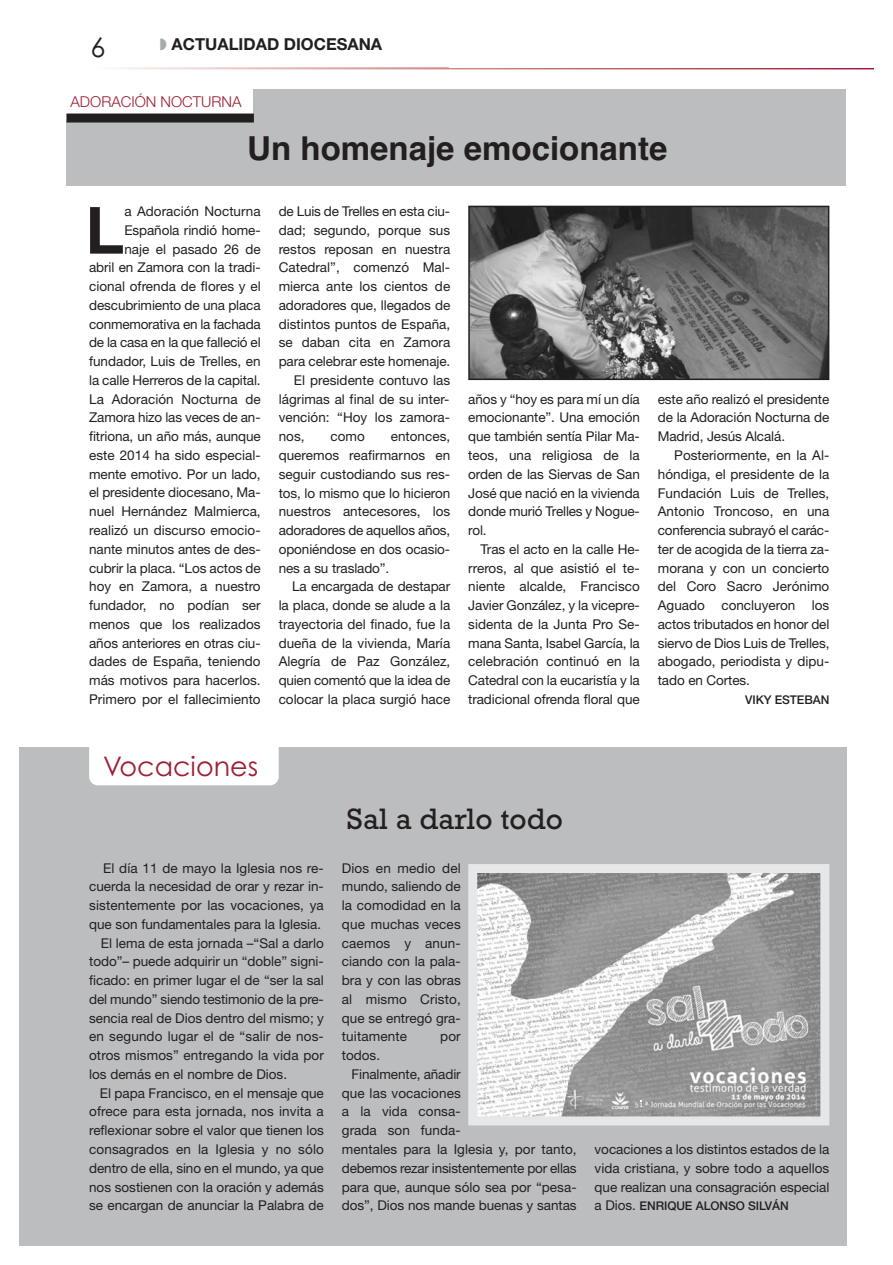
<style>
.page{position:relative;width:893px;height:1265px;background:#fff}
.page>*{position:absolute;margin:0;border:0;box-sizing:border-box;transform-origin:0 0}
.t1{font:700 64.65px "Helvetica";color:#231f20}
.t2{font:700 33px "Helvetica";color:#231f20}
.t3{font:30px "Rockwell";letter-spacing:.005em;color:#231f20}
.t4{font:27px "Century Gothic";color:#9d1f35}
.t5{font:27px "Century Gothic";color:#231f20}
.t6{font:700 16.5px "Helvetica Neue";color:#231f20}
.t7{font:300 15px "Helvetica Neue";color:#9d1f35}
.t8{font:13.5px/18.8px "Helvetica Neue";color:#231f20;text-align:justify}
.t9{font:500 12px "Helvetica Neue";letter-spacing:-.005em;color:#231f20}
.s1{color:#a7a9ac}
.s2{font-weight:400;font-size:13.5px}
</style>
<div class="page">
<div style="left:66px;top:89px;width:780px;height:97px;background:#bbbdbf"></div>
<img style="left:117px;top:67px;width:756px;height:2px">
<div style="left:64px;top:87px;width:189px;height:34px;background:#fff"></div>
<div style="left:66px;top:113px;width:188px;height:9px;background:#231f20"></div>
<div style="left:20px;top:747px;width:827px;height:498px;background:#bbbdbf"></div>
<img style="left:478px;top:874px;width:341px;height:241px">
<div style="left:468px;top:864px;width:361px;height:261px;border:9px solid #e6e7e8"></div>
<div style="left:89px;top:729px;width:190px;height:56px;background:#fff;border-radius:9px"></div>
<img style="left:471px;top:209px;width:355px;height:168px">
<div style="left:468px;top:206px;width:361px;height:174px;border:2px solid #231f20"></div>
<h3 class="t5" style="left:91px;top:37px;width:16px">6</h3>
<p class="t6" style="left:160px;top:38px;width:224px"><span class="s1">◗</span> ACTUALIDAD DIOCESANA</p>
<p class="t7" style="left:70px;top:97px;width:172px">ADORACIÓN NOCTURNA</p>
<h2 class="t2" style="left:247px;top:136px;width:421px">Un homenaje emocionante</h2>
<p class="t8" style="left:89px;top:203px;width:173px;text-align:right">a Adoración Nocturna<br>Española rindió home-<br>naje el pasado 26 de<br>abril en Zamora con la tradi&shy;cional ofrenda de flores y el descubrimiento de una placa conmemorativa en la fachada de la casa en la que falleció el fundador, Luis de Trelles, en la calle Herreros de la capital.<br>La Adoración Nocturna de<br>Zamora hizo las veces de an&shy;fitriona, un año más, aunque este 2014 ha sido especial&shy;mente emotivo. Por un lado, el presidente diocesano, Ma&shy;nuel Hernández Malmierca, realizó un discurso emocio&shy;nante minutos antes de des&shy;cubrir la placa. “Los actos de hoy en Zamora, a nuestro fundador, no podían ser menos que los realizados años anteriores en otras ciu&shy;dades de España, teniendo más motivos para hacerlos.<br>Primero por el fallecimiento</p>
<p class="t8" style="left:279px;top:203px;width:173px">de Luis de Trelles en esta ciu-</p>
<h1 class="t1" style="left:85px;top:207px;width:41px">L</h1>
<p class="t8" style="left:279px;top:222px;width:173px">dad; segundo, porque sus</p>
<p class="t8" style="left:279px;top:241px;width:173px">restos reposan en nuestra</p>
<p class="t8" style="left:279px;top:259px;width:173px">Catedral”, comenzó Mal-</p>
<p class="t8" style="left:279px;top:278px;width:173px">mierca ante los cientos de</p>
<p class="t8" style="left:279px;top:297px;width:173px">adoradores que, llegados de</p>
<p class="t8" style="left:279px;top:316px;width:173px">distintos puntos de España,</p>
<p class="t8" style="left:279px;top:334px;width:173px">se daban cita en Zamora</p>
<p class="t8" style="left:279px;top:353px;width:173px">para celebrar este homenaje.</p>
<p class="t8" style="left:294px;top:372px;width:158px">El presidente contuvo las</p>
<p class="t8" style="left:279px;top:391px;width:172px">lágrimas al final de su inter-</p>
<p class="t8" style="left:279px;top:409px;width:173px">vención: “Hoy los zamora-</p>
<p class="t8" style="left:279px;top:428px;width:27px">nos,</p>
<p class="t8" style="left:330px;top:428px;width:36px">como</p>
<p class="t8" style="left:279px;top:428px;width:173px;text-indent:112px">entonces, queremos reafirmarnos en seguir custodiando sus res&shy;tos, lo mismo que lo hicieron nuestros antecesores, los adoradores de aquellos años, oponiéndose en dos ocasio&shy;nes a su traslado”.</p>
<p class="t8" style="left:279px;top:578px;width:173px;text-indent:13px">La encargada de destapar la placa, donde se alude a la trayectoria del finado, fue la dueña de la vivienda, María Alegría de Paz González, quien comentó que la idea de colocar la placa surgió hace</p>
<p class="t8" style="left:468px;top:391px;width:173px">años y “hoy es para mí un día emocionante”. Una emoción que también sentía Pilar Ma&shy;teos, una religiosa de la orden de las Siervas de San José que nació en la vivienda donde murió Trelles y Nogue&shy;rol.</p>
<p class="t8" style="left:468px;top:541px;width:173px;text-indent:12px">Tras el acto en la calle He&shy;rreros, al que asistió el te&shy;niente alcalde, Francisco Javier González, y la vicepre&shy;sidenta de la Junta Pro Se&shy;mana Santa, Isabel García, la celebración continuó en la Catedral con la eucaristía y la tradicional ofrenda floral que</p>
<p class="t8" style="left:657px;top:391px;width:173px">este año realizó el presidente de la Adoración Nocturna de Madrid, Jesús Alcalá.</p>
<p class="t8" style="left:657px;top:447px;width:173px;text-indent:16px">Posteriormente, en la Al&shy;hóndiga, el presidente de la Fundación Luis de Trelles, Antonio Troncoso, en una conferencia subrayó el carác&shy;ter de acogida de la tierra za&shy;morana y con un concierto del Coro Sacro Jerónimo Aguado concluyeron los actos tributados en honor del siervo de Dios Luis de Trelles, abogado, periodista y dipu&shy;tado en Cortes.</p>
<p class="t9" style="left:745px;top:695px;width:86px">VIKY ESTEBAN</p>
<h3 class="t4" style="left:103px;top:756px;width:156px">Vocaciones</h3>
<h3 class="t3" style="left:347px;top:808px;width:218px">Sal a darlo todo</h3>
<p class="t8" style="left:103px;top:859px;width:222px">El día 11 de mayo la Iglesia nos re-</p>
<p class="t8" style="left:89px;top:878px;width:236px">cuerda la necesidad de orar y rezar in-</p>
<p class="t8" style="left:89px;top:897px;width:236px">sistentemente por las vocaciones, ya</p>
<p class="t8" style="left:89px;top:916px;width:233px">que son fundamentales para la Iglesia.</p>
<p class="t8" style="left:101px;top:934px;width:224px">El lema de esta jornada –“Sal a darlo</p>
<p class="t8" style="left:89px;top:953px;width:236px">todo”– puede adquirir un “doble” signi-</p>
<p class="t8" style="left:89px;top:972px;width:236px">ficado: en primer lugar el de “ser la sal</p>
<p class="t8" style="left:89px;top:991px;width:236px">del mundo” siendo testimonio de la pre-</p>
<p class="t8" style="left:89px;top:1009px;width:236px">sencia real de Dios dentro del mismo; y</p>
<p class="t8" style="left:89px;top:1028px;width:236px">en segundo lugar el de “salir de nos-</p>
<p class="t8" style="left:89px;top:1047px;width:236px">otros mismos” entregando la vida por</p>
<p class="t8" style="left:89px;top:1066px;width:199px">los demás en el nombre de Dios.</p>
<p class="t8" style="left:100px;top:1084px;width:225px">El papa Francisco, en el mensaje que</p>
<p class="t8" style="left:89px;top:1103px;width:236px">ofrece para esta jornada, nos invita a</p>
<p class="t8" style="left:89px;top:1122px;width:236px">reflexionar sobre el valor que tienen los</p>
<p class="t8" style="left:89px;top:1141px;width:236px">consagrados en la Iglesia y no sólo</p>
<p class="t8" style="left:89px;top:1159px;width:236px">dentro de ella, sino en el mundo, ya que</p>
<p class="t8" style="left:89px;top:1178px;width:236px">nos sostienen con la oración y además</p>
<p class="t8" style="left:89px;top:1197px;width:236px">se encargan de anunciar la Palabra de</p>
<p class="t8" style="left:342px;top:859px;width:120px">Dios en medio del mundo, saliendo de la comodidad en la que muchas veces caemos y anun&shy;ciando con la pala&shy;bra y con las obras al mismo Cristo, que se entregó gra&shy;tuitamente</p>
<p class="t8" style="left:440px;top:1028px;width:22px">por</p>
<p class="t8" style="left:342px;top:1047px;width:40px">todos.</p>
<p class="t8" style="left:351px;top:1066px;width:111px">Finalmente, añadir</p>
<p class="t8" style="left:342px;top:1084px;width:120px">que las vocaciones</p>
<p class="t8" style="left:342px;top:1103px;width:120px">a la vida consa-</p>
<p class="t8" style="left:342px;top:1122px;width:120px">grada son funda-</p>
<p class="t8" style="left:342px;top:1141px;width:236px">mentales para la Iglesia y, por tanto,</p>
<p class="t8" style="left:342px;top:1159px;width:236px">debemos rezar insistentemente por ellas</p>
<p class="t8" style="left:342px;top:1178px;width:236px">para que, aunque sólo sea por “pesa-</p>
<p class="t8" style="left:342px;top:1197px;width:236px">dos”, Dios nos mande buenas y santas</p>
<p class="t8" style="left:594px;top:1141px;width:236px">vocaciones a los distintos estados de la vida cristiana, y sobre todo a aquellos que realizan una consagración especial</p>
<p class="t9" style="left:594px;top:1201px;width:196px"><span class="s2">a Dios.</span> ENRIQUE ALONSO SILVÁN</p>
</div>
